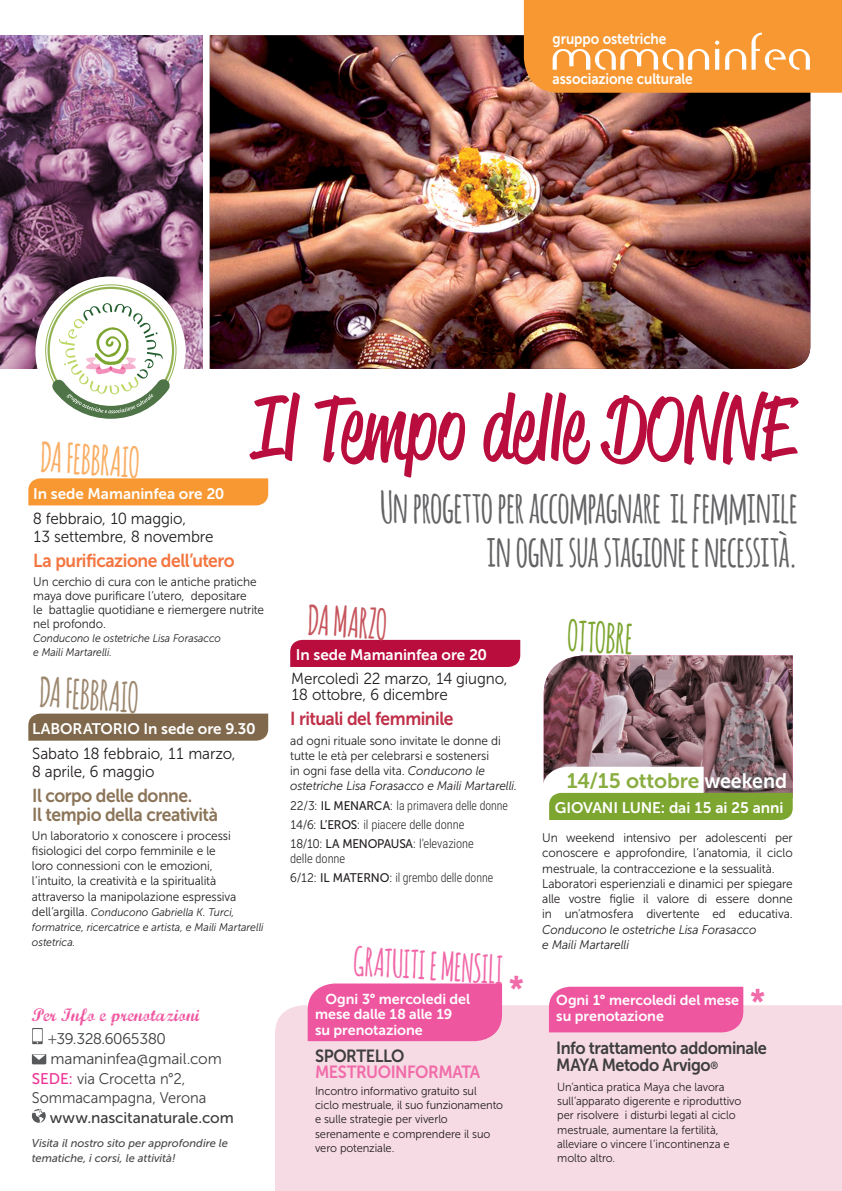
<style>
.page{position:relative;width:842px;height:1191px;background:#fff}
.page>*{position:absolute;margin:0;border:0;box-sizing:border-box;transform-origin:0 0}
.t1{font:87px "Reklame Script Regular DEMO";color:#b80d3d}
.testo{font:700 43.7px "Amatic";color:#636366;scale:.85 1}
.testo-2{font:700 40.6px "Amatic";color:#faae64;scale:.85 1}
.testo-3{font:700 40.6px "Amatic";color:#9d886f;scale:.85 1}
.testo-4{font:700 40.6px "Amatic";color:#c6565d;scale:.85 1}
.testo-5{font:700 40.6px "Amatic";color:#7da630;scale:.85 1}
.testo-6{font:700 38px "Amatic";color:#f166a7;scale:.85 1}
.testo-7{font:35.5px "Museo Sans 700";color:#f16ba9;scale:.93 1}
.testo-8{font:20.9px "Museo Sans 700";letter-spacing:-.01em;color:#89ad40}
.testo-9{font:18.7px "Museo Sans 700";letter-spacing:-.025em;color:#8b7458;scale:.93 1}
.testo-10{font:18.7px "Museo Sans 700";letter-spacing:-.025em;color:#f37641;scale:.93 1}
.testo-11{font:18.7px "Museo Sans 700";letter-spacing:-.025em;color:#c02f48;scale:.93 1}
.t2{font:18.2px "Marcelle Script";color:#ef56a0}
.testo-12{font:17.5px "Museo Sans 700";letter-spacing:-.025em;color:#3e3e3f;scale:.93 1}
.testo-13{font:17.5px "Museo Sans 700";letter-spacing:-.03em;color:#f16ba9;scale:.93 1}
.testo-14{font:16px/16px "Museo Sans 300";letter-spacing:-.01em;color:#231f20;scale:.95 1}
.t3{font:15.4px "Museo Sans 300";letter-spacing:-.005em;color:#3e3e3f;scale:.95 1}
.t4{font:15.4px "Museo Sans 300";letter-spacing:-.01em;color:#3c3c3d}
.t5{font:15.4px "Museo Sans 500";letter-spacing:-.005em;color:#3c3c3d}
.testo-15{font:15.3px "Museo Sans 700";letter-spacing:-.005em;color:#fff}
.testo-16{font:15.2px "Museo Sans 700";letter-spacing:-.01em;color:#fff;scale:.9 1}
.testo-17{font:14.3px/15.6px "Museo Sans 700";letter-spacing:-.005em;color:#fff}
.testo-18{font:12.5px/15.3px "Museo Sans 300";letter-spacing:-.005em;color:#231f20;scale:.95 1}
.testo-19{font:300 12.5px "Roboto Condensed";letter-spacing:-.005em;color:#231f20;scale:.95 1}
.testo-20{font:300 12.5px "Roboto Condensed";letter-spacing:-.005em;color:#231f20}
.testo-21{font:italic 12.5px "Museo Sans 300";letter-spacing:-.005em;color:#231f20;scale:.95 1}
.testo-22{font:11.7px/14.3px "Museo Sans 300";letter-spacing:-.005em;color:#231f20;scale:.95 1}
.testo-23{font:italic 11.3px/15px "Museo Sans 500";letter-spacing:-.005em;color:#494a4b}
.testo-24{font:italic 11.1px/15.3px "Museo Sans 300";letter-spacing:-.005em;color:#231f20;scale:.95 1}
.testo-25{font:italic 11.1px "Museo Sans 300";letter-spacing:-.005em;color:#231f20;scale:.93 1}
.s1{font-style:normal;font-size:12.5px}
.s2{color:#57585a}
.s3{font-family:"Museo Sans 500";color:#ed3395}
.s4{font-style:italic}
.s5{font-family:"Museo Sans 300";font-weight:400}
.s6{font-family:"Museo Sans 500";font-weight:400}
.s7{color:#fff}
.s8{font-size:10.4px}
</style>
<div class="page">
<img style="left:0;top:35px;width:203px;height:334px">
<div style="left:35px;top:276px;width:151px;height:151px;background:#fff;border-radius:50%"></div>
<img style="left:210px;top:35px;width:600px;height:334px">
<svg style="left:524px;top:0;width:318px;height:93px;background:#f69d3e"></svg>
<div style="left:28px;top:478px;width:240px;height:27px;background:#f79832"></div>
<div style="left:28px;top:713px;width:240px;height:27px;background:#7f684b"></div>
<div style="left:290px;top:640px;width:230px;height:27px;background:#b80d3d"></div>
<div style="left:275px;top:1005px;width:567px;height:186px;background:#f7dbe4"></div>
<svg style="left:543px;top:655px;width:250px;height:165px;background:#958375"></svg>
<div style="left:308px;top:983px;width:194px;height:58px;background:#ef56a0"></div>
<div style="left:549px;top:986px;width:194px;height:46px;background:#ef56a0"></div>
<svg style="left:32px;top:1028px;width:11px;height:16px"></svg>
<svg style="left:32px;top:1054px;width:14px;height:10px"></svg>
<svg style="left:32px;top:1109px;width:14px;height:13px"></svg>
<svg style="left:46px;top:285px;width:129px;height:130px"></svg>
<svg style="left:43px;top:303px;width:135px;height:116px"></svg>
<p class="testo-16" style="left:553px;top:31px;width:128px">gruppo ostetriche</p>
<p class="testo-16" style="left:553px;top:71px;width:157px">associazione culturale</p>
<p class="testo-2" style="left:43px;top:427px;width:118px;rotate:4deg">DA FEBBRAIO</p>
<p class="testo-15" style="left:33px;top:485px;width:192px">In sede Mamaninfea ore 20</p>
<p class="testo-14" style="left:33px;top:510px;width:162px">8 febbraio, 10 maggio,</p>
<p class="testo-14" style="left:33px;top:528px;width:191px">13 settembre, 8 novembre</p>
<p class="testo-10" style="left:33px;top:550px;width:218px">La purificazione dell’utero</p>
<p class="t1" style="left:252px;top:391px;width:542px">Il Tempo delle DONNE</p>
<p class="testo" style="left:380px;top:475px;width:492px">Un progetto per accompagnare il femminile</p>
<p class="testo" style="left:487px;top:519px;width:367px">in ogni sua stagione e necessità.</p>
<p class="testo-18" style="left:33px;top:574px;width:244px;line-height:14px">Un cerchio di cura con le antiche pratiche maya dove purificare l’utero, depositare<br>le battaglie quotidiane e riemergere nutrite nel profondo.</p>
<p class="testo-25" style="left:33px;top:632px;width:203px">Conducono le ostetriche Lisa Forasacco</p>
<p class="testo-25" style="left:33px;top:646px;width:86px">e Maili Martarelli.</p>
<p class="testo-3" style="left:42px;top:662px;width:118px;rotate:4deg">DA FEBBRAIO</p>
<p class="testo-15" style="left:32px;top:720px;width:224px">LABORATORIO In sede ore 9.30</p>
<p class="testo-14" style="left:32px;top:745px;width:215px">Sabato 18 febbraio, 11 marzo,</p>
<p class="testo-14" style="left:32px;top:763px;width:130px">8 aprile, 6 maggio</p>
<p class="testo-9" style="left:32px;top:785px;width:174px">Il corpo delle donne.</p>
<p class="testo-9" style="left:32px;top:804px;width:201px">Il tempio della creatività</p>
<p class="testo-18" style="left:32px;top:827px;width:217px">Un laboratorio x conoscere i processi fisiologici del corpo femminile e le loro connessioni con le emozioni, l’intuito, la creatività e la spiritualità attraverso la manipolazione espressiva</p>
<p class="testo-24" style="left:32px;top:904px;width:245px"><span class="s1">dell’argilla.</span> Conducono Gabriella K. Turci, formatrice, ricercatrice e artista, e Maili Martarelli ostetrica.</p>
<p class="t2" style="left:32px;top:1001px;width:169px">Per Info e prenotazioni</p>
<p class="t4" style="left:47px;top:1030px;width:120px"><span class="s2">+</span>39.328.6065380</p>
<p class="t4" style="left:50px;top:1050px;width:173px">mamaninfea@gmail.com</p>
<p class="t3" style="left:32px;top:1070px;width:163px"><span class="s3">SEDE:</span> via Crocetta n°2,</p>
<p class="t3" style="left:32px;top:1089px;width:185px">Sommacampagna, Verona</p>
<p class="t5" style="left:50px;top:1109px;width:186px">www.nascitanaturale.com</p>
<p class="testo-23" style="left:32px;top:1135px;width:198px">Visita il nostro sito per approfondire le tematiche, i corsi, le attività!</p>
<p class="testo-4" style="left:310px;top:590px;width:95px;rotate:4deg">DA MARZO</p>
<p class="testo-15" style="left:296px;top:646px;width:192px">In sede Mamaninfea ore 20</p>
<p class="testo-14" style="left:291px;top:671px;width:229px">Mercoledì 22 marzo, 14 giugno,<br>18 ottobre, 6 dicembre</p>
<p class="testo-11" style="left:290px;top:708px;width:177px">I rituali del femminile</p>
<p class="testo-18" style="left:290px;top:732px;width:240px">ad ogni rituale sono invitate le donne di tutte le età per celebrarsi e sostenersi<br>in ogni fase della vita. <span class="s4">Conducono le ostetriche Lisa Forasacco e Maili Martarelli.</span></p>
<p class="testo-19" style="left:290px;top:796px;width:231px"><span class="s5">22/3:</span> <span class="s6">IL MENARCA</span><span class="s5">:</span> la primavera delle donne</p>
<p class="testo-19" style="left:290px;top:815px;width:185px"><span class="s5">14/6:</span> <span class="s6">L’EROS</span><span class="s5">:</span> il piacere delle donne</p>
<p class="testo-20" style="left:290px;top:834px;width:185px"><span class="s5">18/10:</span> <span class="s6">LA MENOPAUSA</span><span class="s5">:</span> l’elevazione</p>
<p class="testo-20" style="left:290px;top:850px;width:57px">delle donne</p>
<p class="testo-19" style="left:290px;top:869px;width:215px"><span class="s5">6/12:</span> <span class="s6">IL MATERNO</span><span class="s5">:</span> il grembo delle donne</p>
<p class="testo-6" style="left:356px;top:933px;width:177px;rotate:4deg">GRATUITI E MENSILI</p>
<p class="testo-7" style="left:509px;top:969px;width:18px">*</p>
<p class="testo-17" style="left:315px;top:991px;width:157px;text-indent:10px">Ogni 3° mercoledi del mese dalle 18 alle 19</p>
<p class="testo-17" style="left:315px;top:1022px;width:109px">su prenotazione</p>
<p class="testo-12" style="left:315px;top:1046px;width:98px">SPORTELLO</p>
<p class="testo-13" style="left:315px;top:1062px;width:179px">MESTRUOINFORMATA</p>
<p class="testo-22" style="left:315px;top:1083px;width:199px">Incontro informativo gratuito sul ciclo mestruale, il suo funzionamento e sulle strategie per viverlo serenamente e comprendere il suo vero potenziale.</p>
<p class="testo-5" style="left:570px;top:606px;width:78px;rotate:4deg">OTTOBRE</p>
<p class="testo-8" style="left:566px;top:769px;width:222px">14/15 ottobre <span class="s7">weekend</span></p>
<p class="testo-15" style="left:555px;top:799px;width:230px">GIOVANI LUNE: dai 15 ai 25 anni</p>
<p class="testo-18" style="left:542px;top:830px;width:265px;text-align:justify">Un weekend intensivo per adolescenti per conoscere e approfondire, l’anatomia, il ciclo mestruale, la contraccezione e la sessualità.</p>
<p class="testo-18" style="left:542px;top:876px;width:265px;text-align:justify">Laboratori esperienziali e dinamici per spiegare alle vostre figlie il valore di essere donne in un’atmosfera divertente ed educativa.<br><span class="s4">Conducono le ostetriche Lisa Forasacco</span></p>
<p class="testo-21" style="left:542px;top:938px;width:93px">e Maili Martarelli</p>
<p class="testo-17" style="left:556px;top:992px;width:184px">Ogni 1° mercoledi del mese su prenotazione</p>
<p class="testo-7" style="left:750px;top:981px;width:18px">*</p>
<p class="testo-12" style="left:556px;top:1038px;width:228px">Info trattamento addominale</p>
<p class="testo-12" style="left:556px;top:1055px;width:176px">MAYA Metodo Arvigo<span class="s8">®</span></p>
<p class="testo-22" style="left:557px;top:1079px;width:195px">Un’antica pratica Maya che lavora sull’apparato digerente e riproduttivo per risolvere i disturbi legati al ciclo mestruale, aumentare la fertilità, alleviare o vincere l’incontinenza e molto altro.</p>
</div>
